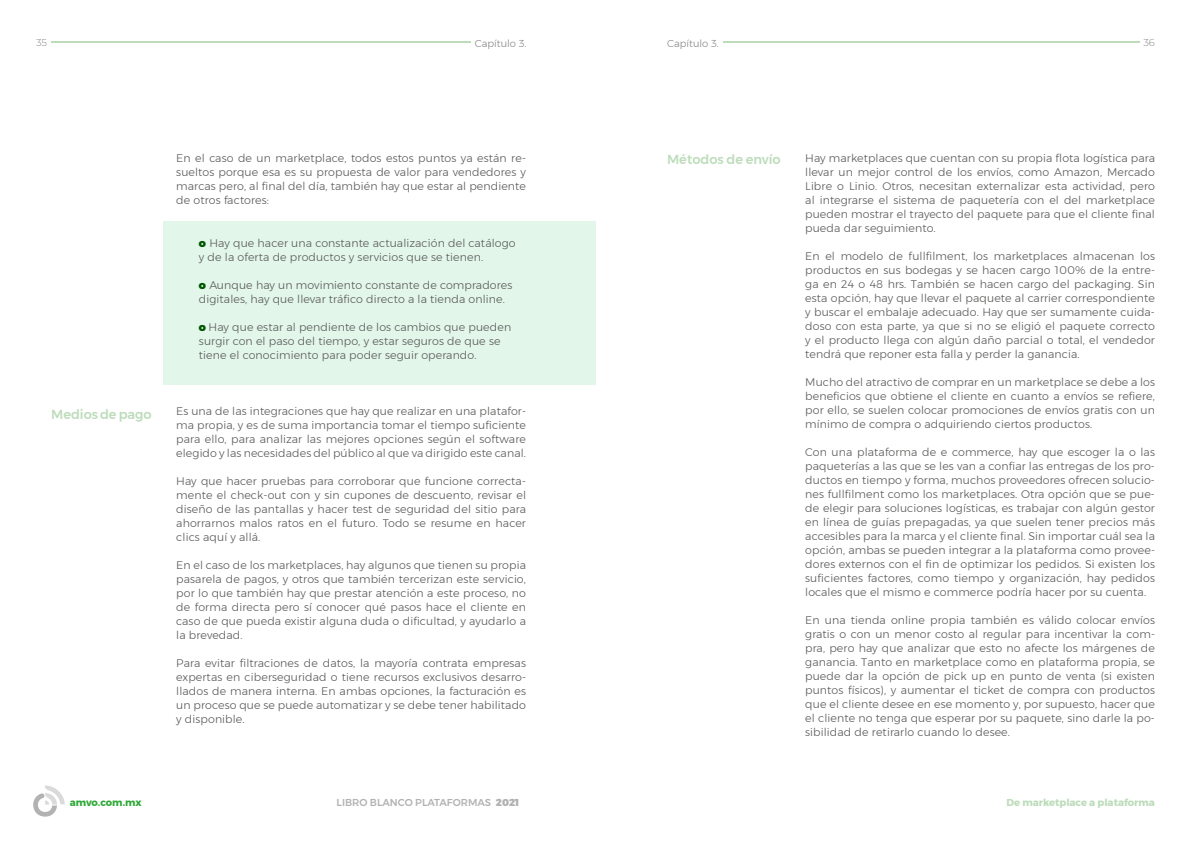
<style>
.page{position:relative;width:1191px;height:842px;background:#fff}
.page>*{position:absolute;margin:0;border:0;box-sizing:border-box;transform-origin:0 0}
.t1{font:500 13px "Montserrat";color:#bcdcba}
.t2{font:300 11px/14px "Montserrat";letter-spacing:.01em;color:#575756;text-align:justify}
.t3{font:500 10px "Montserrat";color:#b3b2b2}
.t4{font:700 10px "Montserrat";color:#bcdcba}
.t5{font:300 10px "Montserrat";color:#878787}
.t6{font:700 10px "Montserrat";letter-spacing:-.005em;color:#2ea836}
.t7{font:300 10px "Montserrat Alternates";color:#878787}
.s1{font-weight:900;color:#050}
.s2{font-weight:900}
</style>
<div class="page">
<hr style="left:52px;top:42px;width:419px;height:1px;background:#bcdcba">
<hr style="left:723px;top:42px;width:416px;height:1px;background:#bcdcba">
<svg style="left:33px;top:785px;width:32px;height:32px"></svg>
<div style="left:163px;top:221px;width:432px;height:163px;background:#e2f6ea"></div>
<p class="t7" style="left:36px;top:35px;width:13px">35</p>
<p class="t7" style="left:1143px;top:35px;width:13px">36</p>
<p class="t5" style="left:475px;top:35px;width:53px">Capítulo 3.</p>
<p class="t5" style="left:667px;top:35px;width:53px">Capítulo 3.</p>
<p class="t1" style="left:51px;top:404px;width:102px">Medios de pago</p>
<p class="t2" style="left:176px;top:151px;width:351px">En el caso de un marketplace, todos estos puntos ya están re&shy;sueltos porque esa es su propuesta de valor para vendedores y marcas pero, al final del día, también hay que estar al pendiente de otros factores:</p>
<p class="t2" style="left:199px;top:236px;width:318px"><span class="s1">o</span> Hay que hacer una constante actualización del catálogo y de la oferta de productos y servicios que se tienen.</p>
<p class="t2" style="left:199px;top:278px;width:315px"><span class="s1">o</span> Aunque hay un movimiento constante de compradores digitales, hay que llevar tráfico directo a la tienda online.</p>
<p class="t2" style="left:199px;top:320px;width:314px;text-align:left"><span class="s1">o</span> Hay que estar al pendiente de los cambios que pueden surgir con el paso del tiempo, y estar seguros de que se tiene el conocimiento para poder seguir operando.</p>
<p class="t2" style="left:176px;top:404px;width:351px">Es una de las integraciones que hay que realizar en una platafor&shy;ma propia, y es de suma importancia tomar el tiempo suficiente para ello, para analizar las mejores opciones según el software elegido y las necesidades del público al que va dirigido este canal.</p>
<p class="t2" style="left:176px;top:474px;width:351px">Hay que hacer pruebas para corroborar que funcione correcta&shy;mente el check-out con y sin cupones de descuento, revisar el diseño de las pantallas y hacer test de seguridad del sitio para ahorrarnos malos ratos en el futuro. Todo se resume en hacer clics aquí y allá.</p>
<p class="t2" style="left:176px;top:558px;width:351px">En el caso de los marketplaces, hay algunos que tienen su propia pasarela de pagos, y otros que también tercerizan este servicio, por lo que también hay que prestar atención a este proceso, no de forma directa pero sí conocer qué pasos hace el cliente en caso de que pueda existir alguna duda o dificultad, y ayudarlo a la brevedad.</p>
<p class="t2" style="left:176px;top:656px;width:351px">Para evitar filtraciones de datos, la mayoría contrata empresas expertas en ciberseguridad o tiene recursos exclusivos desarro&shy;llados de manera interna. En ambas opciones, la facturación es un proceso que se puede automatizar y se debe tener habilitado y disponible.</p>
<p class="t1" style="left:667px;top:149px;width:115px">Métodos de envío</p>
<p class="t2" style="left:805px;top:151px;width:351px">Hay marketplaces que cuentan con su propia flota logística para llevar un mejor control de los envíos, como Amazon, Mercado Libre o Linio. Otros, necesitan externalizar esta actividad, pero al integrarse el sistema de paquetería con el del marketplace pueden mostrar el trayecto del paquete para que el cliente final pueda dar seguimiento.</p>
<p class="t2" style="left:805px;top:249px;width:351px">En el modelo de fullfilment, los marketplaces almacenan los productos en sus bodegas y se hacen cargo 100% de la entre&shy;ga en 24 o 48 hrs. También se hacen cargo del packaging. Sin esta opción, hay que llevar el paquete al carrier correspondiente y buscar el embalaje adecuado. Hay que ser sumamente cuida&shy;doso con esta parte, ya que si no se eligió el paquete correcto y el producto llega con algún daño parcial o total, el vendedor tendrá que reponer esta falla y perder la ganancia.</p>
<p class="t2" style="left:805px;top:375px;width:351px">Mucho del atractivo de comprar en un marketplace se debe a los beneficios que obtiene el cliente en cuanto a envíos se refiere, por ello, se suelen colocar promociones de envíos gratis con un mínimo de compra o adquiriendo ciertos productos.</p>
<p class="t2" style="left:805px;top:445px;width:351px">Con una plataforma de e commerce, hay que escoger la o las paqueterías a las que se les van a confiar las entregas de los pro&shy;ductos en tiempo y forma, muchos proveedores ofrecen solucio&shy;nes fullfilment como los marketplaces. Otra opción que se pue&shy;de elegir para soluciones logísticas, es trabajar con algún gestor en línea de guías prepagadas, ya que suelen tener precios más accesibles para la marca y el cliente final. Sin importar cuál sea la opción, ambas se pueden integrar a la plataforma como provee&shy;dores externos con el fin de optimizar los pedidos. Si existen los suficientes factores, como tiempo y organización, hay pedidos locales que el mismo e commerce podría hacer por su cuenta.</p>
<p class="t2" style="left:805px;top:613px;width:351px">En una tienda online propia también es válido colocar envíos gratis o con un menor costo al regular para incentivar la com&shy;pra, pero hay que analizar que esto no afecte los márgenes de ganancia. Tanto en marketplace como en plataforma propia, se puede dar la opción de pick up en punto de venta (si existen puntos físicos), y aumentar el ticket de compra con productos que el cliente desee en ese momento y, por supuesto, hacer que el cliente no tenga que esperar por su paquete, sino darle la po&shy;sibilidad de retirarlo cuando lo desee.</p>
<p class="t6" style="left:70px;top:795px;width:73px">amvo.com.mx</p>
<p class="t3" style="left:336px;top:795px;width:184px">LIBRO BLANCO PLATAFORMAS <span class="s2">2021</span></p>
<p class="t4" style="left:1006px;top:795px;width:150px">De marketplace a plataforma</p>
</div>
